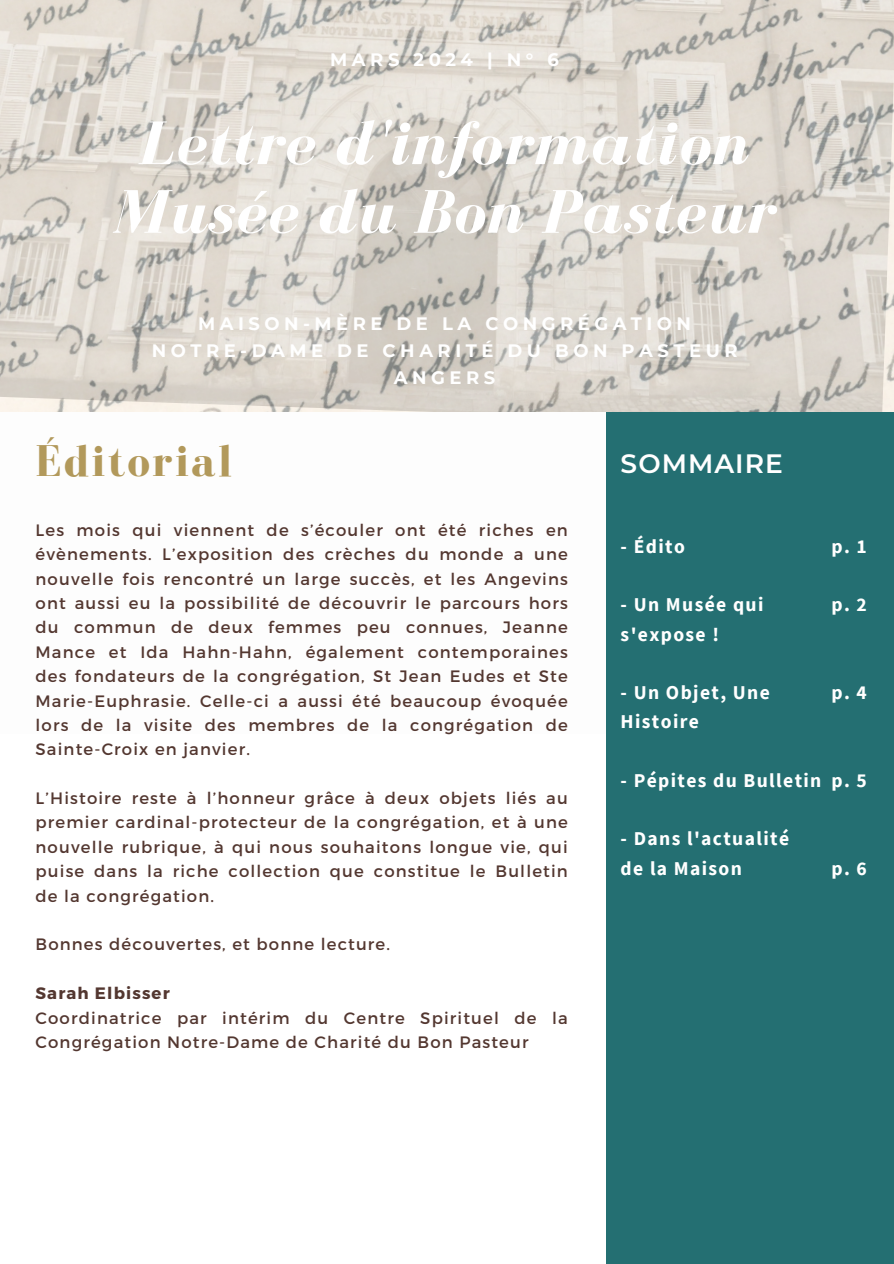
<style>
.page{position:relative;width:894px;height:1264px;background:#fff}
.page>*{position:absolute;margin:0;border:0;box-sizing:border-box;transform-origin:0 0}
.t1{font:italic 700 63.45px/68.7px "Bodoni FLF";letter-spacing:.02em;color:#fff;text-align:center}
.t2{font:700 45.75px "Bodoni FLF";letter-spacing:.05em;color:#b2995b}
.t3{font:600 26.4px "Montserrat";letter-spacing:.04em;color:#fff}
.t4{font:700 19.5px/29.2px "Source Sans Pro";letter-spacing:.07em;color:#fff}
.t5{font:700 18px/27px "Montserrat";letter-spacing:.25em;color:#fff;text-align:center}
.t6{font:18px "Bodoni FLF";letter-spacing:.05em;color:#fff}
.t7{font:16.5px/24.5px "Montserrat";letter-spacing:.07em;color:#533730;text-align:justify}
.t8{font:700 16.5px "Montserrat";letter-spacing:.07em;color:#533730}
.t9{font:italic 700 16.35px "Montserrat";letter-spacing:.05em;color:#fff}
</style>
<div class="page">
<img style="left:0;top:0;width:893px;height:412px">
<div style="left:606px;top:412px;width:287px;height:851px;background:#246f72"></div>
<h3 class="t5" style="left:330px;top:46px;width:230px">MARS 2024 | N° 6</h3>
<p class="t1" style="left:113px;top:109px;width:661px">Lettre d'information<br>Musée du Bon Pasteur</p>
<h5 class="t5" style="left:152px;top:310px;width:587px">MAISON-MÈRE DE LA CONGRÉGATION<br>NOTRE-DAME DE CHARITÉ DU BON PASTEUR<br>ANGERS</h5>
<h5 class="t2" style="left:36px;top:436px;width:198px">Éditorial</h5>
<h1 class="t7" style="left:36px;top:517px;width:533px">Les mois qui viennent de s’écouler ont été riches en évènements. L’exposition des crèches du monde a une nouvelle fois rencontré un large succès, et les Angevins ont aussi eu la possibilité de découvrir le parcours hors du commun de deux femmes peu connues, Jeanne Mance et Ida Hahn-Hahn, également contemporaines des fondateurs de la congrégation, St Jean Eudes et Ste Marie-Euphrasie. Celle-ci a aussi été beaucoup évoquée lors de la visite des membres de la congrégation de Sainte-Croix en janvier.</h1>
<h4 class="t7" style="left:36px;top:785px;width:533px">L’Histoire reste à l’honneur grâce à deux objets liés au premier cardinal-protecteur de la congrégation, et à une nouvelle rubrique, à qui nous souhaitons longue vie, qui puise dans la riche collection que constitue le Bulletin de la congrégation.</h4>
<h2 class="t7" style="left:36px;top:931px;width:356px">Bonnes découvertes, et bonne lecture.</h2>
<h6 class="t8" style="left:36px;top:982px;width:136px">Sarah Elbisser</h6>
<h5 class="t7" style="left:36px;top:1004px;width:533px">Coordinatrice par intérim du Centre Spirituel de la<br>Congrégation Notre-Dame de Charité du Bon Pasteur</h5>
<h5 class="t3" style="left:620px;top:447px;width:164px">SOMMAIRE</h5>
<h5 class="t4" style="left:620px;top:531px;width:66px">- Édito</h5>
<p class="t9" style="left:636px;top:538px;width:53px">TITRE</p>
<h5 class="t4" style="left:831px;top:531px;width:37px">p. 1</h5>
<h5 class="t4" style="left:620px;top:589px;width:144px">- Un Musée qui s'expose !</h5>
<h4 class="t6" style="left:636px;top:602px;width:61px">Texte...</h4>
<h5 class="t4" style="left:831px;top:589px;width:37px">p. 2</h5>
<h5 class="t4" style="left:620px;top:677px;width:151px">- Un Objet, Une<br>Histoire</h5>
<p class="t4" style="left:831px;top:677px;width:37px">p. 4</p>
<h5 class="t4" style="left:620px;top:765px;width:202px">- Pépites du Bulletin</h5>
<h5 class="t4" style="left:620px;top:823px;width:170px">- Dans l'actualité de la Maison</h5>
<p class="t4" style="left:831px;top:765px;width:37px">p. 5</p>
<p class="t4" style="left:831px;top:853px;width:37px">p. 6</p>
</div>
